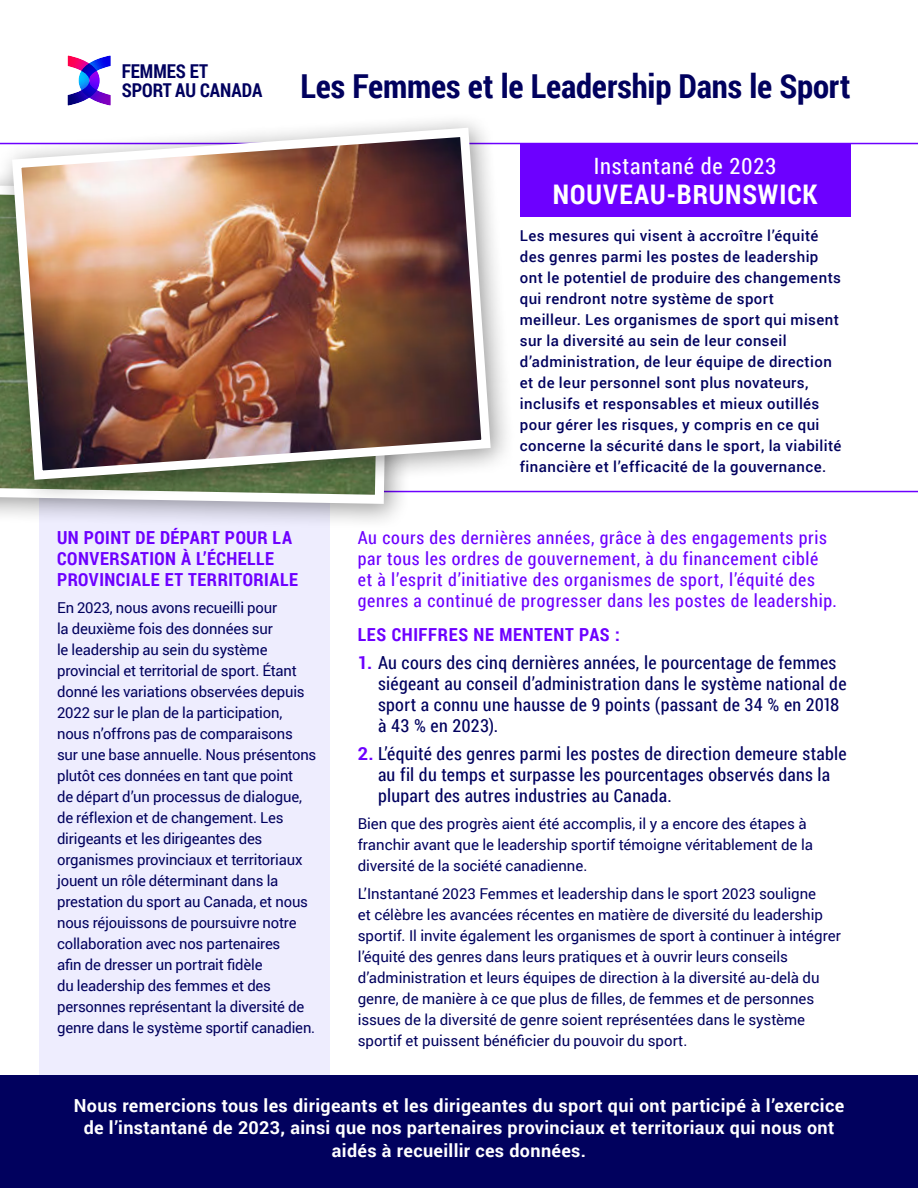
<style>
.page{position:relative;width:918px;height:1188px;background:#fff}
.page>*{position:absolute;margin:0;border:0;box-sizing:border-box;transform-origin:0 0}
.t1{font:700 33px "Roboto Condensed";letter-spacing:-.01em;color:#01015e}
.t2{font:700 27px "Roboto Condensed";letter-spacing:.035em;color:#fff}
.t3{font:22.5px "Roboto Condensed";letter-spacing:.03em;color:#fff}
.t4{font:700 19.05px/19.8px "Roboto Condensed";color:#01015e}
.t5{font:18px/21px "Roboto Condensed";letter-spacing:.015em;color:#01015e}
.t6{font:18px/21px "Roboto Condensed";letter-spacing:.035em;color:#6d00ff}
.t7{font:700 18px/22.5px "Roboto";letter-spacing:.02em;color:#fff;text-align:center}
.t8{font:700 18px/21px "Roboto Condensed";letter-spacing:.03em;color:#6d00ff}
.t9{font:15px/21px "Roboto";letter-spacing:-.01em;color:#01015e}
.t10{font:500 15px/21px "Roboto";letter-spacing:.03em;color:#01015e}
.s1{font-family:"Roboto";font-weight:700;color:#6d00ff}
</style>
<div class="page">
<svg style="left:68px;top:55px;width:43px;height:51px"></svg>
<div style="left:39px;top:208px;width:290px;height:899px;background:#eeedfe"></div>
<div style="left:0;top:1075px;width:918px;height:113px;background:#01015e"></div>
<hr style="left:0;top:491px;width:918px;height:1px;background:#6d00ff">
<div style="left:0;top:168px;width:416px;height:362px;background:#000;opacity:.4"></div>
<hr style="left:0;top:143px;width:918px;height:1px;background:#6d00ff">
<div style="left:0;top:112px;width:517px;height:394px;background:#000;opacity:.4"></div>
<img style="left:7px;top:123px;width:488px;height:361px">
<div style="left:520px;top:144px;width:331px;height:72px;background:#6d00ff"></div>
<p class="t4" style="left:122px;top:61px;width:142px">FEMMES ET<br>SPORT AU CANADA</p>
<h1 class="t1" style="left:300px;top:73px;width:552px">LES FEMMES ET LE LEADERSHIP DANS LE SPORT</h1>
<h3 class="t3" style="left:594px;top:150px;width:184px">Instantané de 2023</h3>
<h2 class="t2" style="left:553px;top:183px;width:266px">NOUVEAU-BRUNSWICK</h2>
<p class="t10" style="left:520px;top:226px;width:323px">Les mesures qui visent à accroître l’équité des genres parmi les postes de leadership ont le potentiel de produire des changements qui rendront notre système de sport<br>meilleur. Les organismes de sport qui misent sur la diversité au sein de leur conseil d’administration, de leur équipe de direction et de leur personnel sont plus novateurs, inclusifs et responsables et mieux outillés pour gérer les risques, y compris en ce qui concerne la sécurité dans le sport, la viabilité financière et l’efficacité de la gouvernance.</p>
<p class="t8" style="left:57px;top:528px;width:242px">UN POINT DE DÉPART POUR LA<br>CONVERSATION À L’ÉCHELLE<br>PROVINCIALE ET TERRITORIALE</p>
<p class="t9" style="left:57px;top:599px;width:261px">En 2023, nous avons recueilli pour<br>la deuxième fois des données sur<br>le leadership au sein du système provincial et territorial de sport. Étant donné les variations observées depuis 2022 sur le plan de la participation, nous n’offrons pas de comparaisons sur une base annuelle. Nous présentons plutôt ces données en tant que point<br>de départ d’un processus de dialogue, de réflexion et de changement. Les dirigeants et les dirigeantes des organismes provinciaux et territoriaux jouent un rôle déterminant dans la prestation du sport au Canada, et nous nous réjouissons de poursuivre notre collaboration avec nos partenaires<br>afin de dresser un portrait fidèle<br>du leadership des femmes et des personnes représentant la diversité de genre dans le système sportif canadien.</p>
<p class="t6" style="left:358px;top:528px;width:481px">Au cours des dernières années, grâce à des engagements pris par tous les ordres de gouvernement, à du financement ciblé et à l’esprit d’initiative des organismes de sport, l’équité des genres a continué de progresser dans les postes de leadership.</p>
<p class="t8" style="left:358px;top:626px;width:264px">LES CHIFFRES NE MENTENT PAS :</p>
<p class="t5" style="left:378px;top:653px;width:470px;text-indent:-20px"><span class="s1">1.</span> Au cours des cinq dernières années, le pourcentage de femmes siégeant au conseil d’administration dans le système national de sport a connu une hausse de 9 points (passant de 34 % en 2018 à 43 % en 2023).</p>
<p class="t5" style="left:378px;top:744px;width:470px;text-indent:-20px"><span class="s1">2.</span> L’équité des genres parmi les postes de direction demeure stable au fil du temps et surpasse les pourcentages observés dans la plupart des autres industries au Canada.</p>
<p class="t9" style="left:358px;top:815px;width:457px">Bien que des progrès aient été accomplis, il y a encore des étapes à franchir avant que le leadership sportif témoigne véritablement de la diversité de la société canadienne.</p>
<p class="t9" style="left:358px;top:883px;width:485px">L’Instantané 2023 Femmes et leadership dans le sport 2023 souligne<br>et célèbre les avancées récentes en matière de diversité du leadership sportif. Il invite également les organismes de sport à continuer à intégrer l’équité des genres dans leurs pratiques et à ouvrir leurs conseils d’administration et leurs équipes de direction à la diversité au-delà du genre, de manière à ce que plus de filles, de femmes et de personnes issues de la diversité de genre soient représentées dans le système sportif et puissent bénéficier du pouvoir du sport.</p>
<p class="t7" style="left:74px;top:1096px;width:772px">Nous remercions tous les dirigeants et les dirigeantes du sport qui ont participé à l’exercice de l’instantané de 2023, ainsi que nos partenaires provinciaux et territoriaux qui nous ont aidés à recueillir ces données.</p>
</div>
